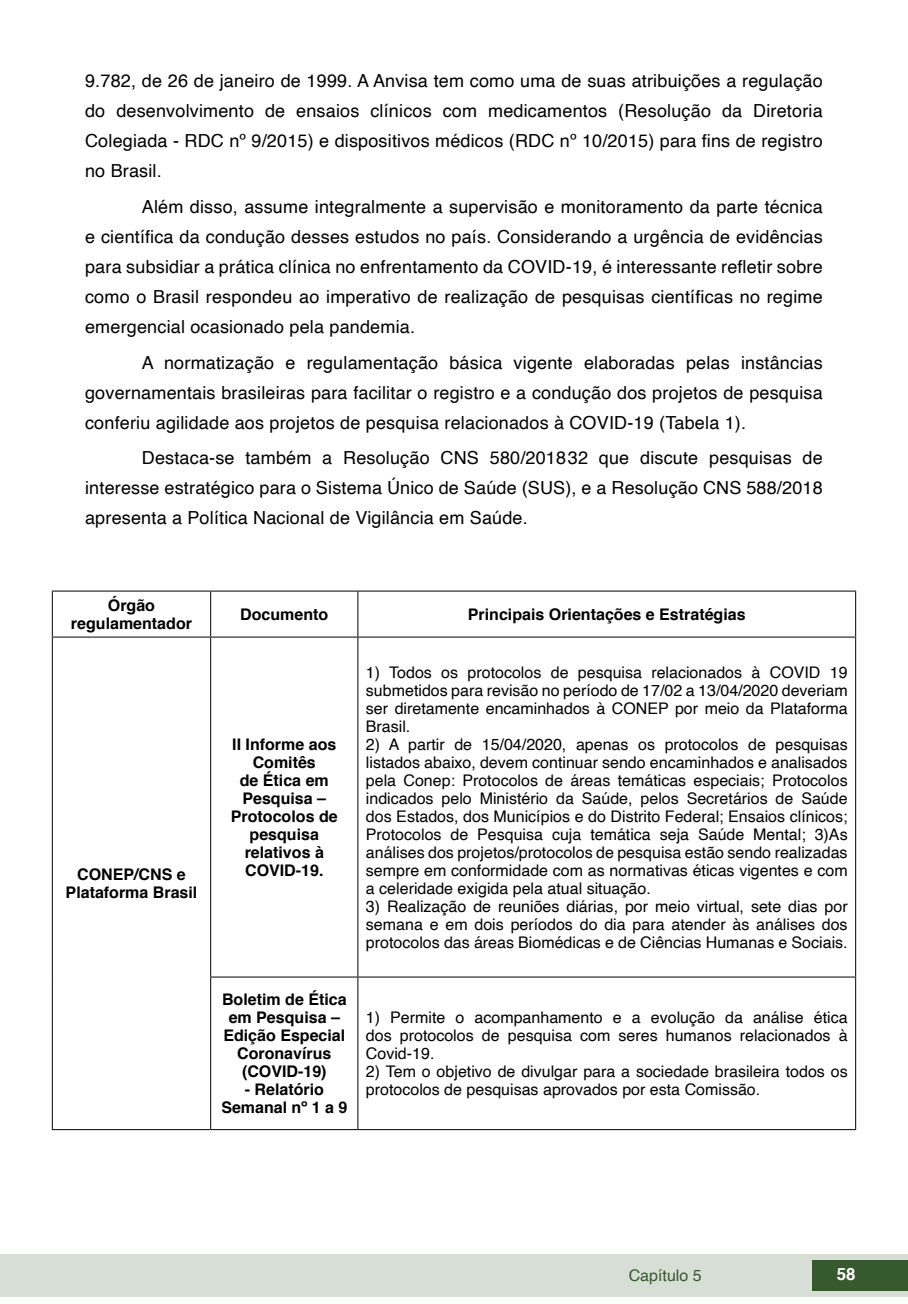
<style>
.page{position:relative;width:908px;height:1304px;background:#fff}
.page>*{position:absolute;margin:0;border:0;box-sizing:border-box;transform-origin:0 0}
.txt{font:18px/30px "Helvetica";letter-spacing:.01em;color:#000;text-align:justify}
.t1{font:700 16.8px "Helvetica";color:#fff}
.tab_txt{font:16px/18px "Helvetica";color:#000;text-align:justify}
.tab_txt_centro{font:700 16px/18px "Helvetica";color:#000;text-align:center}
.tab_txt-2{font:700 16px "Helvetica";color:#000}
.t2{font:16px "Helvetica";color:#36592e}
</style>
<div class="page">
<div style="left:0;top:1254px;width:906px;height:43px;background:#d7ded5"></div>
<div style="left:812px;top:1261px;width:95px;height:30px;background:#36592e"></div>
<hr style="left:52px;top:591px;width:158px;height:1px;background:#000">
<hr style="left:52px;top:592px;width:1px;height:45px;background:#000">
<hr style="left:210px;top:591px;width:148px;height:1px;background:#000">
<hr style="left:210px;top:592px;width:1px;height:45px;background:#000">
<hr style="left:358px;top:591px;width:497px;height:1px;background:#000">
<hr style="left:357px;top:592px;width:1px;height:45px;background:#000">
<hr style="left:854px;top:592px;width:1px;height:45px;background:#000">
<hr style="left:52px;top:637px;width:158px;height:1px;background:#000">
<hr style="left:52px;top:638px;width:1px;height:339px;background:#000">
<hr style="left:52px;top:977px;width:1px;height:152px;background:#000">
<hr style="left:210px;top:637px;width:148px;height:1px;background:#000">
<hr style="left:210px;top:638px;width:1px;height:339px;background:#000">
<hr style="left:358px;top:637px;width:497px;height:1px;background:#000">
<hr style="left:357px;top:638px;width:1px;height:339px;background:#000">
<hr style="left:854px;top:638px;width:1px;height:339px;background:#000">
<hr style="left:210px;top:977px;width:148px;height:1px;background:#000">
<hr style="left:210px;top:978px;width:1px;height:151px;background:#000">
<hr style="left:358px;top:977px;width:497px;height:1px;background:#000">
<hr style="left:357px;top:978px;width:1px;height:151px;background:#000">
<hr style="left:854px;top:978px;width:1px;height:151px;background:#000">
<hr style="left:52px;top:1129px;width:158px;height:1px;background:#000">
<hr style="left:210px;top:1129px;width:148px;height:1px;background:#000">
<hr style="left:358px;top:1129px;width:497px;height:1px;background:#000">
<p class="txt" style="left:85px;top:66px;width:738px">9.782, de 26 de janeiro de 1999. A Anvisa tem como uma de suas atribuições a regulação do desenvolvimento de ensaios clínicos com medicamentos (Resolução da Diretoria Colegiada - RDC nº 9/2015) e dispositivos médicos (RDC nº 10/2015) para fins de registro no Brasil.</p>
<p class="txt" style="left:85px;top:192px;width:738px;text-indent:57px">Além disso, assume integralmente a supervisão e monitoramento da parte técnica e científica da condução desses estudos no país. Considerando a urgência de evidências para subsidiar a prática clínica no enfrentamento da COVID-19, é interessante refletir sobre como o Brasil respondeu ao imperativo de realização de pesquisas científicas no regime emergencial ocasionado pela pandemia.</p>
<p class="txt" style="left:85px;top:348px;width:738px;text-indent:57px">A normatização e regulamentação básica vigente elaboradas pelas instâncias governamentais brasileiras para facilitar o registro e a condução dos projetos de pesquisa conferiu agilidade aos projetos de pesquisa relacionados à COVID-19 (Tabela 1).</p>
<p class="txt" style="left:85px;top:444px;width:738px;text-indent:57px">Destaca-se também a Resolução CNS 580/2018 32 que discute pesquisas de interesse estratégico para o Sistema Único de Saúde (SUS), e a Resolução CNS 588/2018 apresenta a Política Nacional de Vigilância em Saúde.</p>
<p class="tab_txt_centro" style="left:71px;top:597px;width:122px">Órgão regulamentador</p>
<p class="tab_txt_centro" style="left:66px;top:866px;width:133px">CONEP/CNS e<br>Plataforma Brasil</p>
<p class="tab_txt_centro" style="left:240px;top:606px;width:89px">Documento</p>
<p class="tab_txt-2" style="left:467px;top:602px;width:279px">Principais Orientações e Estratégias</p>
<p class="tab_txt_centro" style="left:231px;top:736px;width:108px">II Informe aos<br>Comitês<br>de Ética em<br>Pesquisa –<br>Protocolos de pesquisa relativos à<br>COVID-19.</p>
<p class="tab_txt_centro" style="left:222px;top:991px;width:126px">Boletim de Ética em Pesquisa –<br>Edição Especial<br>Coronavírus (COVID-19)</p>
<p class="tab_txt_centro" style="left:221px;top:1081px;width:127px">- Relatório<br>Semanal nº 1 a 9</p>
<p class="tab_txt" style="left:366px;top:664px;width:483px">1) Todos os protocolos de pesquisa relacionados à COVID 19 submetidos para revisão no período de 17/02 a 13/04/2020 deveriam ser diretamente encaminhados à CONEP por meio da Plataforma Brasil.</p>
<p class="tab_txt" style="left:366px;top:736px;width:483px">2) A partir de 15/04/2020, apenas os protocolos de pesquisas listados abaixo, devem continuar sendo encaminhados e analisados pela Conep: Protocolos de áreas temáticas especiais; Protocolos indicados pelo Ministério da Saúde, pelos Secretários de Saúde dos Estados, dos Municípios e do Distrito Federal; Ensaios clínicos; Protocolos de Pesquisa cuja temática seja Saúde Mental; 3)As análises dos projetos/protocolos de pesquisa estão sendo realizadas sempre em conformidade com as normativas éticas vigentes e com a celeridade exigida pela atual situação.</p>
<p class="tab_txt" style="left:366px;top:898px;width:483px">3) Realização de reuniões diárias, por meio virtual, sete dias por semana e em dois períodos do dia para atender às análises dos protocolos das áreas Biomédicas e de Ciências Humanas e Sociais.</p>
<p class="tab_txt" style="left:366px;top:1009px;width:483px">1) Permite o acompanhamento e a evolução da análise ética dos protocolos de pesquisa com seres humanos relacionados à Covid-19.</p>
<p class="tab_txt" style="left:366px;top:1063px;width:483px">2) Tem o objetivo de divulgar para a sociedade brasileira todos os protocolos de pesquisas aprovados por esta Comissão.</p>
<p class="t2" style="left:628px;top:1263px;width:74px">Capítulo 5</p>
<p class="t1" style="left:836px;top:1261px;width:20px">58</p>
</div>
